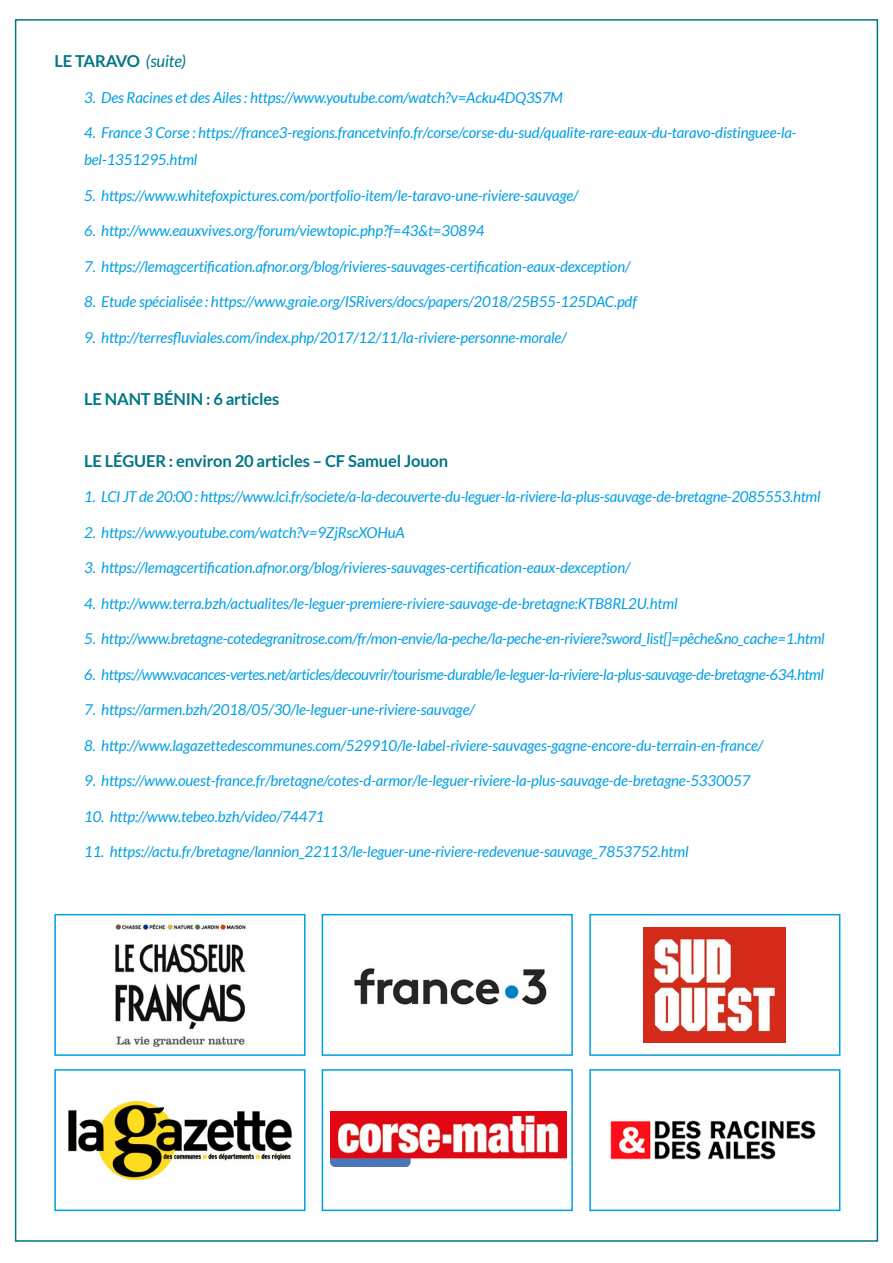
<style>
.page{position:relative;width:893px;height:1263px;background:#fff}
.page>*{position:absolute;margin:0;border:0;box-sizing:border-box;transform-origin:0 0}
.t1{font:700 16.5px "Lato";letter-spacing:-.01em;color:#007685}
.t2{font:italic 15px/27px "Lato";letter-spacing:-.01em;color:#009fe3}
.t3{font:italic 15px "Lato";letter-spacing:-.03em;color:#009fe3}
.s1{font-weight:400;font-style:italic}
</style>
<div class="page">
<img style="left:610px;top:1120px;width:206px;height:40px">
<div style="left:589px;top:1069px;width:251px;height:142px;border:2px solid #009fe3"></div>
<img style="left:68px;top:1101px;width:224px;height:78px">
<div style="left:54px;top:1069px;width:252px;height:142px;border:2px solid #009fe3"></div>
<img style="left:331px;top:1111px;width:236px;height:55px">
<div style="left:322px;top:1069px;width:251px;height:142px;border:2px solid #009fe3"></div>
<img style="left:643px;top:928px;width:142px;height:114px">
<div style="left:589px;top:914px;width:251px;height:142px;border:2px solid #009fe3"></div>
<img style="left:115px;top:924px;width:131px;height:124px">
<div style="left:54px;top:914px;width:252px;height:142px;border:2px solid #009fe3"></div>
<img style="left:354px;top:968px;width:193px;height:37px">
<div style="left:322px;top:914px;width:251px;height:142px;border:2px solid #009fe3"></div>
<p class="t1" style="left:54px;top:52px;width:133px">LE TARAVO <span class="s1">(suite)</span></p>
<p class="t2" style="left:84px;top:84px;width:480px">3. Des Racines et des Ailes : https://www.youtube.com/watch?v=Acku4DQ3S7M</p>
<p class="t2" style="left:84px;top:120px;width:714px">4. France 3 Corse : https://france3-regions.francetvinfo.fr/corse/corse-du-sud/qualite-rare-eaux-du-taravo-distinguee-la&shy;bel-1351295.html</p>
<p class="t2" style="left:84px;top:182px;width:496px">5. https://www.whitefoxpictures.com/portfolio-item/le-taravo-une-riviere-sauvage/</p>
<p class="t2" style="left:84px;top:218px;width:402px">6. http://www.eauxvives.org/forum/viewtopic.php?f=43&amp;t=30894</p>
<p class="t2" style="left:84px;top:253px;width:548px">7. https://lemagcertification.afnor.org/blog/rivieres-sauvages-certification-eaux-dexception/</p>
<p class="t2" style="left:84px;top:289px;width:554px">8. Etude spécialisée : https://www.graie.org/ISRivers/docs/papers/2018/25B55-125DAC.pdf</p>
<p class="t2" style="left:84px;top:324px;width:484px">9. http://terresfluviales.com/index.php/2017/12/11/la-riviere-personne-morale/</p>
<p class="t1" style="left:84px;top:389px;width:197px">LE NANT BÉNIN : 6 articles</p>
<p class="t1" style="left:84px;top:451px;width:365px">LE LÉGUER : environ 20 articles – CF Samuel Jouon</p>
<p class="t2" style="left:84px;top:484px;width:738px">1. LCI JT de 20:00 : https://www.lci.fr/societe/a-la-decouverte-du-leguer-la-riviere-la-plus-sauvage-de-bretagne-2085553.html</p>
<p class="t2" style="left:84px;top:519px;width:322px">2. https://www.youtube.com/watch?v=9ZjRscXOHuA</p>
<p class="t2" style="left:84px;top:555px;width:548px">3. https://lemagcertification.afnor.org/blog/rivieres-sauvages-certification-eaux-dexception/</p>
<p class="t2" style="left:84px;top:590px;width:595px">4. http://www.terra.bzh/actualites/le-leguer-premiere-riviere-sauvage-de-bretagne:KTB8RL2U.html</p>
<p class="t2" style="left:84px;top:626px;width:742px">5. http://www.bretagne-cotedegranitrose.com/fr/mon-envie/la-peche/la-peche-en-riviere?sword_list[]=pêche&amp;no_cache=1.html</p>
<p class="t3" style="left:84px;top:666px;width:741px">6. https://www.vacances-vertes.net/articles/decouvrir/tourisme-durable/le-leguer-la-riviere-la-plus-sauvage-de-bretagne-634.html</p>
<p class="t2" style="left:84px;top:697px;width:392px">7. https://armen.bzh/2018/05/30/le-leguer-une-riviere-sauvage/</p>
<p class="t2" style="left:84px;top:732px;width:680px">8. http://www.lagazettedescommunes.com/529910/le-label-riviere-sauvages-gagne-encore-du-terrain-en-france/</p>
<p class="t2" style="left:84px;top:768px;width:668px">9. https://www.ouest-france.fr/bretagne/cotes-d-armor/le-leguer-riviere-la-plus-sauvage-de-bretagne-5330057</p>
<p class="t2" style="left:84px;top:803px;width:242px">10. http://www.tebeo.bzh/video/74471</p>
<p class="t2" style="left:84px;top:839px;width:606px">11. https://actu.fr/bretagne/lannion_22113/le-leguer-une-riviere-redevenue-sauvage_7853752.html</p>
</div>
